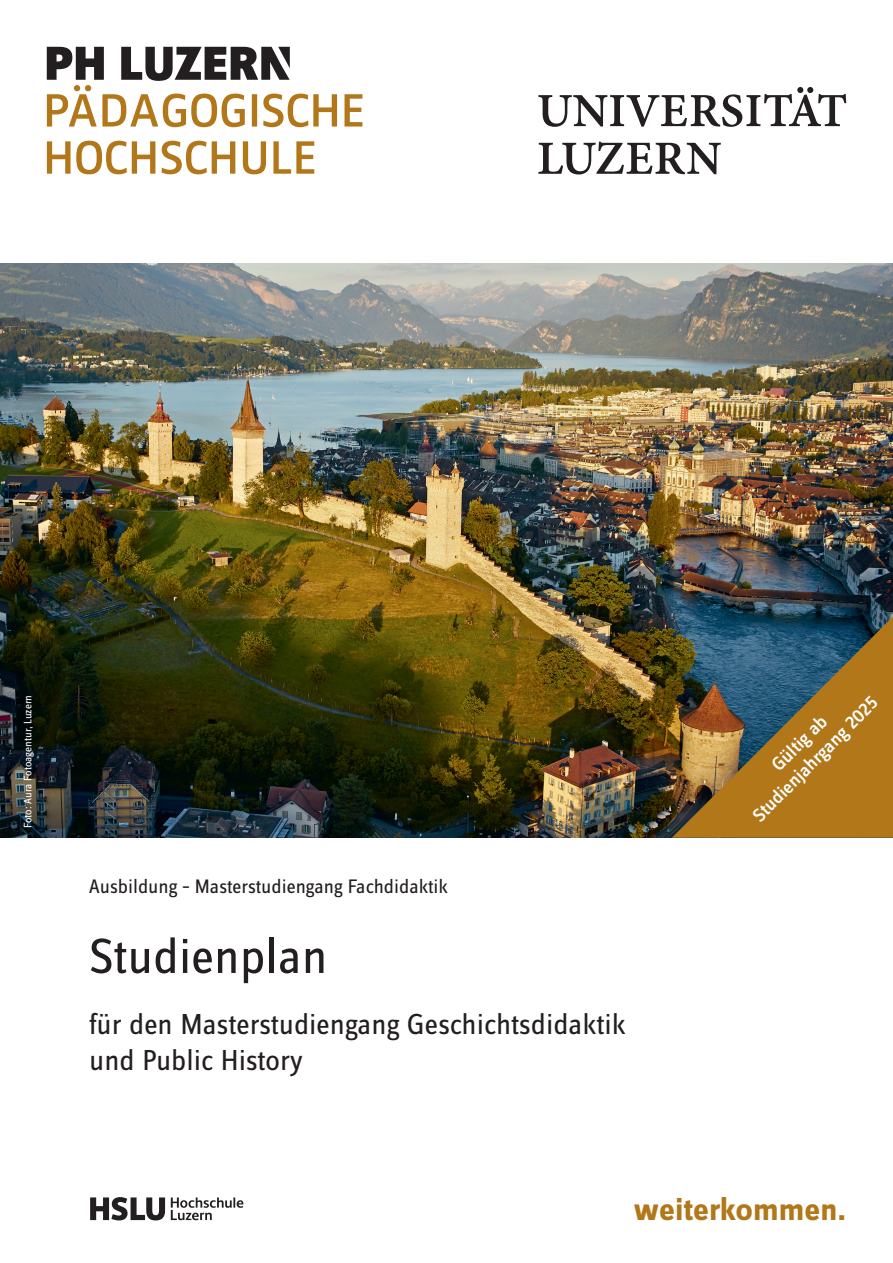
<style>
.page{position:relative;width:893px;height:1263px;background:#fff}
.page>*{position:absolute;margin:0;border:0;box-sizing:border-box;transform-origin:0 0}
.t1{font:51px "Zine Sans Dis OT";color:#231f20}
.t2{font:700 33px "Zine Sans Dis OT";color:#b17719}
.t3{font:30px/36px "Zine Sans Dis OT";color:#231f20}
.t4{font:20.25px "Zine Sans Dis OT";color:#231f20}
.t5{font:500 19.5px/22.5px "Zine Sans Dis OT";color:#fff;text-align:center}
.t6{font:11.25px "Zine Sans Dis OT";color:#fff}
</style>
<div class="page">
<img style="left:0;top:264px;width:893px;height:574px">
<svg style="left:47px;top:141px;width:108px;height:33px"></svg>
<svg style="left:162px;top:141px;width:73px;height:33px"></svg>
<svg style="left:243px;top:141px;width:23px;height:33px"></svg>
<svg style="left:273px;top:141px;width:41px;height:33px"></svg>
<svg style="left:47px;top:47px;width:315px;height:80px"></svg>
<svg style="left:672px;top:617px;width:221px;height:221px;background:#7d693b"></svg>
<svg style="left:538px;top:142px;width:183px;height:32px"></svg>
<svg style="left:538px;top:87px;width:308px;height:40px"></svg>
<svg style="left:90px;top:1197px;width:75px;height:23px"></svg>
<svg style="left:171px;top:1197px;width:72px;height:23px"></svg>
<p class="t6" style="left:22px;top:828px;width:134px;rotate:-90deg">Foto: Aura Fotoagentur, Luzern</p>
<p class="t4" style="left:89px;top:877px;width:361px">Ausbildung – Masterstudiengang Fachdidaktik</p>
<h1 class="t1" style="left:89px;top:932px;width:240px">Studienplan</h1>
<p class="t3" style="left:89px;top:1008px;width:539px">für den Masterstudiengang Geschichtsdidaktik und Public History</p>
<p class="t5" style="left:732px;top:795px;width:169px;rotate:-45deg">Gültig ab<br>Studienjahrgang 2025</p>
<p class="t2" style="left:634px;top:1193px;width:214px">weiterkommen.</p>
</div>
